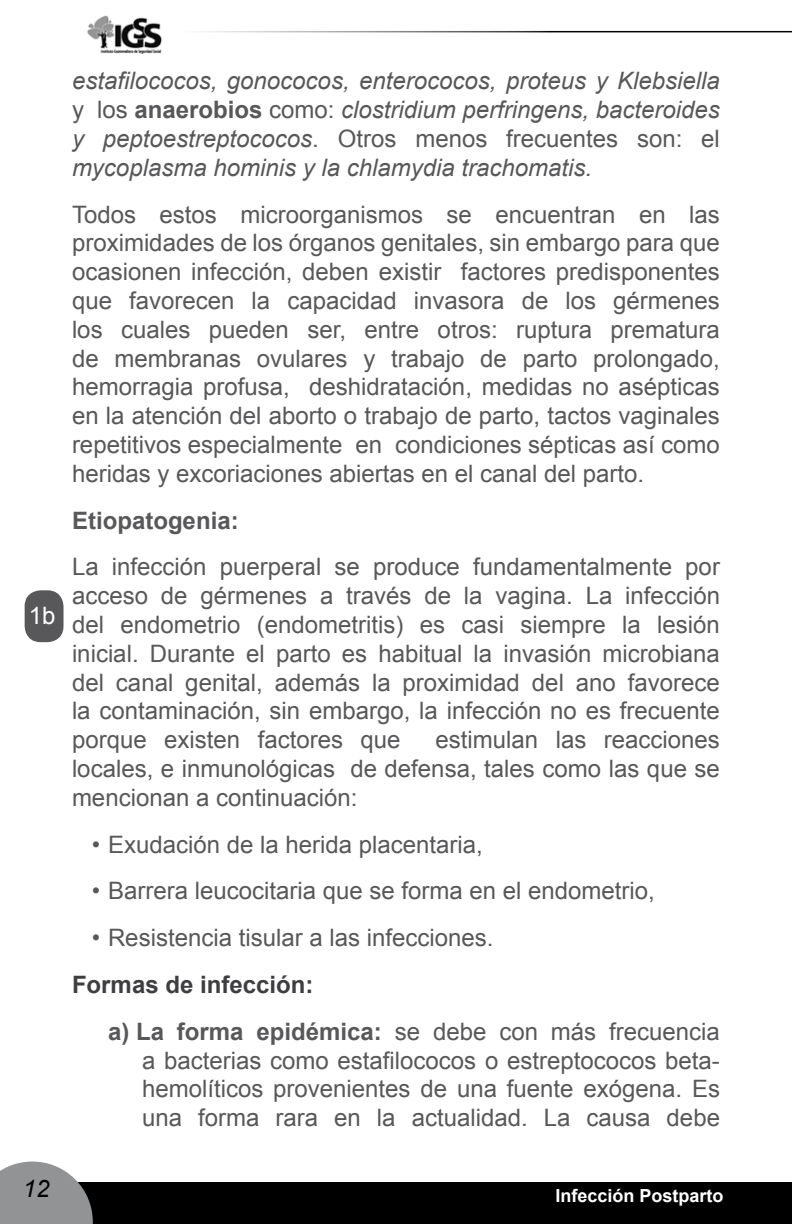
<style>
.page{position:relative;width:792px;height:1224px;background:#fff}
.page>*{position:absolute;margin:0;border:0;box-sizing:border-box;transform-origin:0 0}
.t1{font:24px/28.8px "Arial";color:#58585a;text-align:justify}
.t2{font:italic 24px/28.8px "Arial";color:#58585a;text-align:justify}
.t3{font:700 24px "Arial";color:#58585a}
.t4{font:italic 24px "Arial";color:#000}
.t5{font:24px "Arial";color:#fff}
.t6{font:700 18px "Arial";color:#fff}
.s1{font-style:normal}
.s2{font-weight:700;font-style:normal}
.s3{font-weight:700;color:#3e3d40}
.s4{font-weight:700}
</style>
<div class="page">
<div style="left:0;top:1182px;width:792px;height:42px;background:#000"></div>
<img style="left:87px;top:15px;width:75px;height:39px">
<svg style="left:0;top:1162px;width:93px;height:62px;background:#999a9b"></svg>
<div style="left:25px;top:590px;width:39px;height:52px;background:#58585a;border-radius:16px"></div>
<p class="t5" style="left:29px;top:600px;width:28px">1b</p>
<p class="t2" style="left:72px;top:67px;width:649px">estafilococos, gonococos, enterococos, proteus y Klebsiella <span class="s1">y los</span> <span class="s2">anaerobios</span> <span class="s1">como:</span> clostridium perfringens, bacteroides y peptoestreptococos<span class="s1">. Otros menos frecuentes son: el </span>mycoplasma hominis y la chlamydia trachomatis.</p>
<p class="t1" style="left:72px;top:200px;width:649px">Todos estos microorganismos se encuentran en las proximidades de los órganos genitales, sin embargo para que ocasionen infección, deben existir factores predisponentes que favorecen la capacidad invasora de los gérmenes los cuales pueden ser, entre otros: ruptura prematura de membranas ovulares y trabajo de parto prolongado, hemorragia profusa, deshidratación, medidas no asépticas en la atención del aborto o trabajo de parto, tactos vaginales repetitivos especialmente en condiciones sépticas así como heridas y excoriaciones abiertas en el canal del parto.</p>
<p class="t3" style="left:72px;top:504px;width:168px">Etiopatogenia:</p>
<p class="t1" style="left:72px;top:553px;width:650px">La infección puerperal se produce fundamentalmente por acceso de gérmenes a través de la vagina. La infección del endometrio (endometritis) es casi siempre la lesión inicial. Durante el parto es habitual la invasión microbiana del canal genital, además la proximidad del ano favorece la contaminación, sin embargo, la infección no es frecuente porque existen factores que</p>
<p class="t1" style="left:72px;top:726px;width:649px;text-indent:364px">estimulan las reacciones locales, e inmunológicas de defensa, tales como las que se mencionan a continuación:</p>
<p class="t1" style="left:92px;top:830px;width:392px">• Exudación de la herida placentaria,</p>
<p class="t1" style="left:92px;top:877px;width:564px">• Barrera leucocitaria que se forma en el endometrio,</p>
<p class="t1" style="left:92px;top:924px;width:403px">• Resistencia tisular a las infecciones.</p>
<p class="t1" style="left:108px;top:962px;width:613px;line-height:46.8px;text-indent:-36px"><span class="s3">Formas de infección:<br></span><span class="s4">a) La forma epidémica:</span> se debe con más frecuencia</p>
<p class="t1" style="left:142px;top:1046px;width:580px">a bacterias como estafilococos o estreptococos beta&shy;hemolíticos provenientes de una fuente exógena. Es una forma rara en la actualidad. La causa debe</p>
<p class="t4" style="left:23px;top:1173px;width:28px">12</p>
<p class="t6" style="left:556px;top:1184px;width:170px">Infección Postparto</p>
</div>
